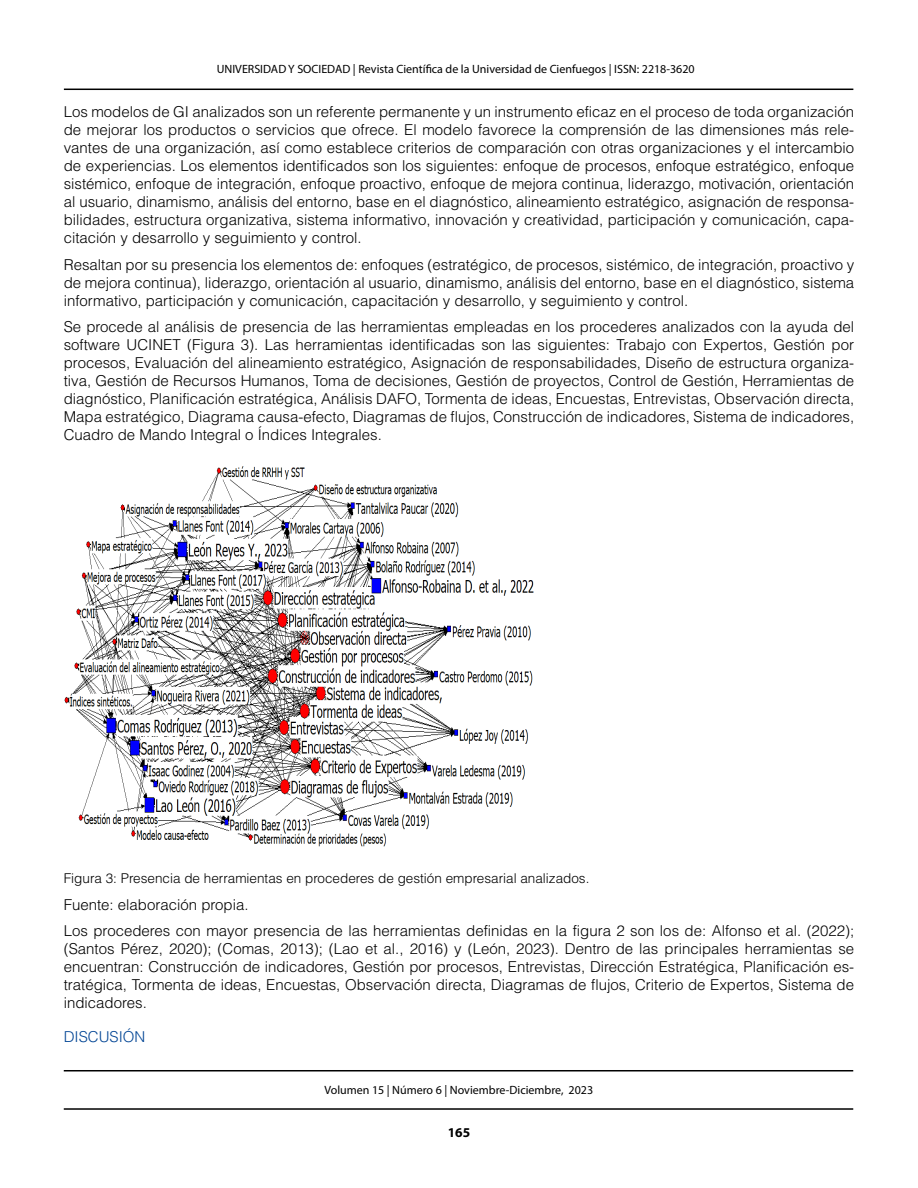
<style>
.page{position:relative;width:918px;height:1188px;background:#fff}
.page>*{position:absolute;margin:0;border:0;box-sizing:border-box;transform-origin:0 0}
.t1{font:300 15px/18px "Helvetica LT Std";color:#000;text-align:justify}
.t2{font:300 15px "Helvetica LT Std";color:#004494}
.t3{font:300 13.5px "Helvetica LT Std";color:#000}
.t4{font:700 13.5px "Myriad Pro";color:#000}
.t5{font:12px "Myriad Pro";color:#000}
</style>
<div class="page">
<hr style="left:64px;top:89px;width:789px;height:1px;background:#000">
<hr style="left:64px;top:1108px;width:789px;height:2px;background:#000">
<hr style="left:64px;top:1070px;width:789px;height:1px;background:#000">
<img style="left:64px;top:466px;width:470px;height:381px">
<p class="t5" style="left:217px;top:61px;width:479px">UNIVERSIDAD Y SOCIEDAD | Revista Científica de la Universidad de Cienfuegos | ISSN: 2218-3620</p>
<p class="t1" style="left:64px;top:103px;width:792px">Los modelos de GI analizados son un referente permanente y un instrumento eficaz en el proceso de toda organización de mejorar los productos o servicios que ofrece. El modelo favorece la comprensión de las dimensiones más rele&shy;vantes de una organización, así como establece criterios de comparación con otras organizaciones y el intercambio de experiencias. Los elementos identificados son los siguientes: enfoque de procesos, enfoque estratégico, enfoque sistémico, enfoque de integración, enfoque proactivo, enfoque de mejora continua, liderazgo, motivación, orientación al usuario, dinamismo, análisis del entorno, base en el diagnóstico, alineamiento estratégico, asignación de responsa&shy;bilidades, estructura organizativa, sistema informativo, innovación y creatividad, participación y comunicación, capa&shy;citación y desarrollo y seguimiento y control.</p>
<p class="t1" style="left:64px;top:255px;width:792px">Resaltan por su presencia los elementos de: enfoques (estratégico, de procesos, sistémico, de integración, proactivo y de mejora continua), liderazgo, orientación al usuario, dinamismo, análisis del entorno, base en el diagnóstico, sistema informativo, participación y comunicación, capacitación y desarrollo, y seguimiento y control.</p>
<p class="t1" style="left:64px;top:318px;width:792px">Se procede al análisis de presencia de las herramientas empleadas en los procederes analizados con la ayuda del software UCINET (Figura 3). Las herramientas identificadas son las siguientes: Trabajo con Expertos, Gestión por procesos, Evaluación del alineamiento estratégico, Asignación de responsabilidades, Diseño de estructura organiza&shy;tiva, Gestión de Recursos Humanos, Toma de decisiones, Gestión de proyectos, Control de Gestión, Herramientas de diagnóstico, Planificación estratégica, Análisis DAFO, Tormenta de ideas, Encuestas, Entrevistas, Observación directa, Mapa estratégico, Diagrama causa-efecto, Diagramas de flujos, Construcción de indicadores, Sistema de indicadores, Cuadro de Mando Integral o Índices Integrales.</p>
<p class="t3" style="left:64px;top:870px;width:527px">Figura 3: Presencia de herramientas en procederes de gestión empresarial analizados.</p>
<p class="t1" style="left:64px;top:891px;width:792px;line-height:26.5px">Fuente: elaboración propia.<br>Los procederes con mayor presencia de las herramientas definidas en la figura 2 son los de: Alfonso et al. (2022);</p>
<p class="t1" style="left:64px;top:940px;width:792px">(Santos Pérez, 2020); (Comas, 2013); (Lao et al., 2016) y (León, 2023). Dentro de las principales herramientas se encuentran: Construcción de indicadores, Gestión por procesos, Entrevistas, Dirección Estratégica, Planificación es&shy;tratégica, Tormenta de ideas, Encuestas, Observación directa, Diagramas de flujos, Criterio de Expertos, Sistema de indicadores.</p>
<p class="t2" style="left:64px;top:1027px;width:83px">DISCUSIÓN</p>
<p class="t5" style="left:325px;top:1083px;width:270px">Volumen 15 | Número 6 | Noviembre-Diciembre, 2023</p>
<p class="t4" style="left:448px;top:1124px;width:24px">165</p>
</div>
